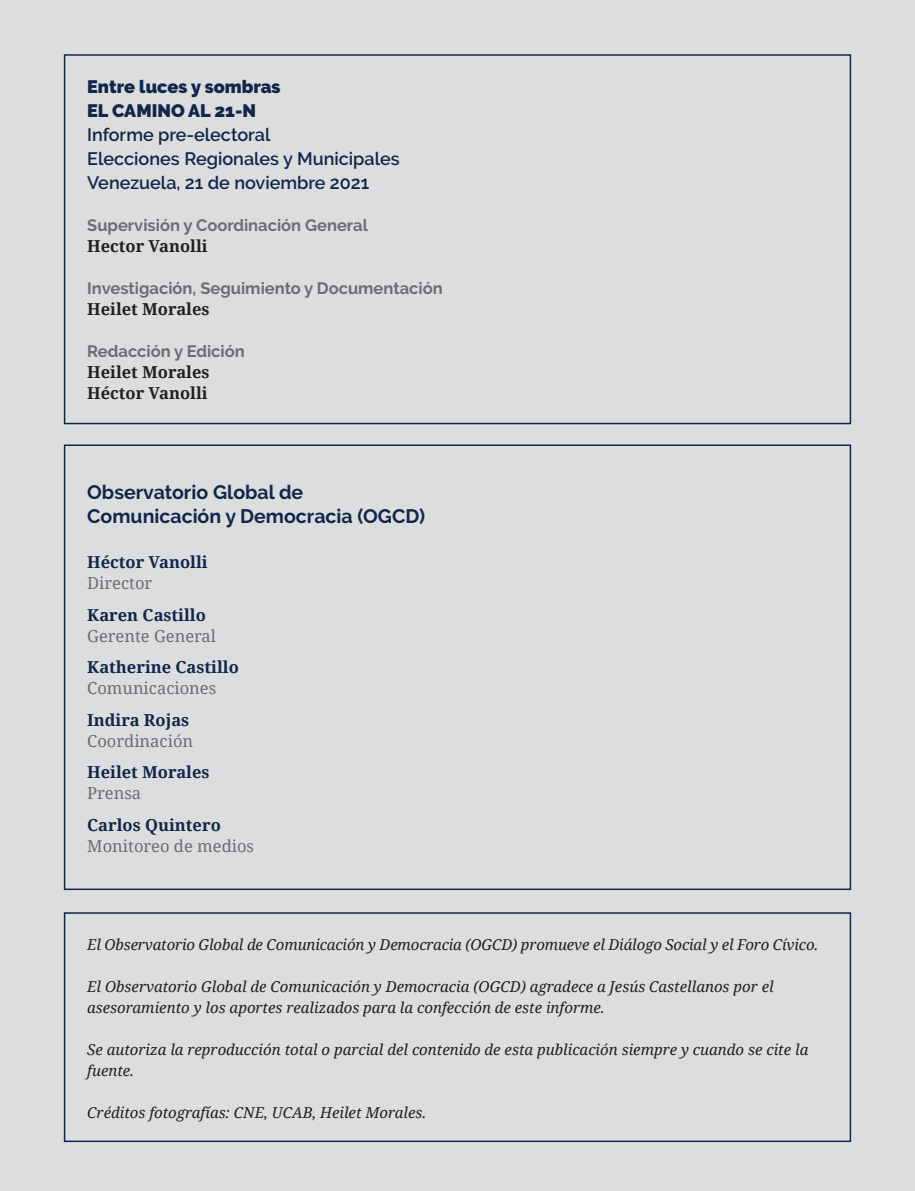
<style>
.page{position:relative;width:915px;height:1191px;background:#fff}
.page>*{position:absolute;margin:0;border:0;box-sizing:border-box;transform-origin:0 0}
.t1{font:700 19.5px/24px "Raleway";color:#11274a}
.t2{font:600 18px "Raleway";color:#11274a}
.t3{font:900 18px "Raleway";color:#11274a}
.t4{font:700 16.5px "Raleway";color:#6c6d70}
.t5{font:700 16.5px "Noto Serif";color:#11274a}
.t6{font:16.5px "Noto Serif";color:#6c6d70}
.t7{font:700 16.5px "Noto Serif";color:#231f20}
.t8{font:italic 15px/21px "Noto Serif";color:#231f20}
</style>
<div class="page">
<div style="left:0;top:0;width:914px;height:1191px;background:#dcdddf"></div>
<div style="left:64px;top:54px;width:786px;height:370px;border:2px solid #11274a"></div>
<div style="left:64px;top:444px;width:786px;height:446px;border:2px solid #11274a"></div>
<div style="left:64px;top:912px;width:786px;height:230px;border:2px solid #11274a"></div>
<p class="t3" style="left:87px;top:76px;width:195px">Entre luces y sombras</p>
<p class="t3" style="left:87px;top:100px;width:170px">EL CAMINO AL 21-N</p>
<p class="t2" style="left:87px;top:124px;width:185px">Informe pre-electoral</p>
<p class="t2" style="left:87px;top:148px;width:314px">Elecciones Regionales y Municipales</p>
<p class="t2" style="left:87px;top:172px;width:283px">Venezuela, 21 de noviembre 2021</p>
<p class="t4" style="left:87px;top:215px;width:282px">Supervisión y Coordinación General</p>
<p class="t7" style="left:87px;top:234px;width:122px">Hector Vanolli</p>
<p class="t4" style="left:87px;top:278px;width:357px">Investigación, Seguimiento y Documentación</p>
<p class="t7" style="left:87px;top:297px;width:124px">Heilet Morales</p>
<p class="t4" style="left:87px;top:341px;width:159px">Redacción y Edición</p>
<p class="t7" style="left:87px;top:360px;width:124px">Heilet Morales</p>
<p class="t7" style="left:87px;top:381px;width:122px">Héctor Vanolli</p>
<p class="t1" style="left:87px;top:480px;width:339px">Observatorio Global de<br>Comunicación y Democracia (OGCD)</p>
<p class="t5" style="left:87px;top:551px;width:122px">Héctor Vanolli</p>
<p class="t6" style="left:87px;top:572px;width:67px">Director</p>
<p class="t5" style="left:87px;top:603px;width:120px">Karen Castillo</p>
<p class="t6" style="left:87px;top:624px;width:130px">Gerente General</p>
<p class="t5" style="left:87px;top:656px;width:153px">Katherine Castillo</p>
<p class="t6" style="left:87px;top:677px;width:130px">Comunicaciones</p>
<p class="t5" style="left:87px;top:708px;width:104px">Indira Rojas</p>
<p class="t6" style="left:87px;top:729px;width:107px">Coordinación</p>
<p class="t5" style="left:87px;top:761px;width:124px">Heilet Morales</p>
<p class="t6" style="left:87px;top:782px;width:55px">Prensa</p>
<p class="t5" style="left:87px;top:813px;width:135px">Carlos Quintero</p>
<p class="t6" style="left:87px;top:834px;width:168px">Monitoreo de medios</p>
<p class="t8" style="left:87px;top:933px;width:732px">El Observatorio Global de Comunicación y Democracia (OGCD) promueve el Diálogo Social y el Foro Cívico.</p>
<p class="t8" style="left:87px;top:975px;width:687px">El Observatorio Global de Comunicación y Democracia (OGCD) agradece a Jesús Castellanos por el asesoramiento y los aportes realizados para la confección de este informe.</p>
<p class="t8" style="left:87px;top:1038px;width:722px">Se autoriza la reproducción total o parcial del contenido de esta publicación siempre y cuando se cite la fuente.</p>
<p class="t8" style="left:87px;top:1101px;width:340px">Créditos fotografías: CNE, UCAB, Heilet Morales.</p>
</div>
